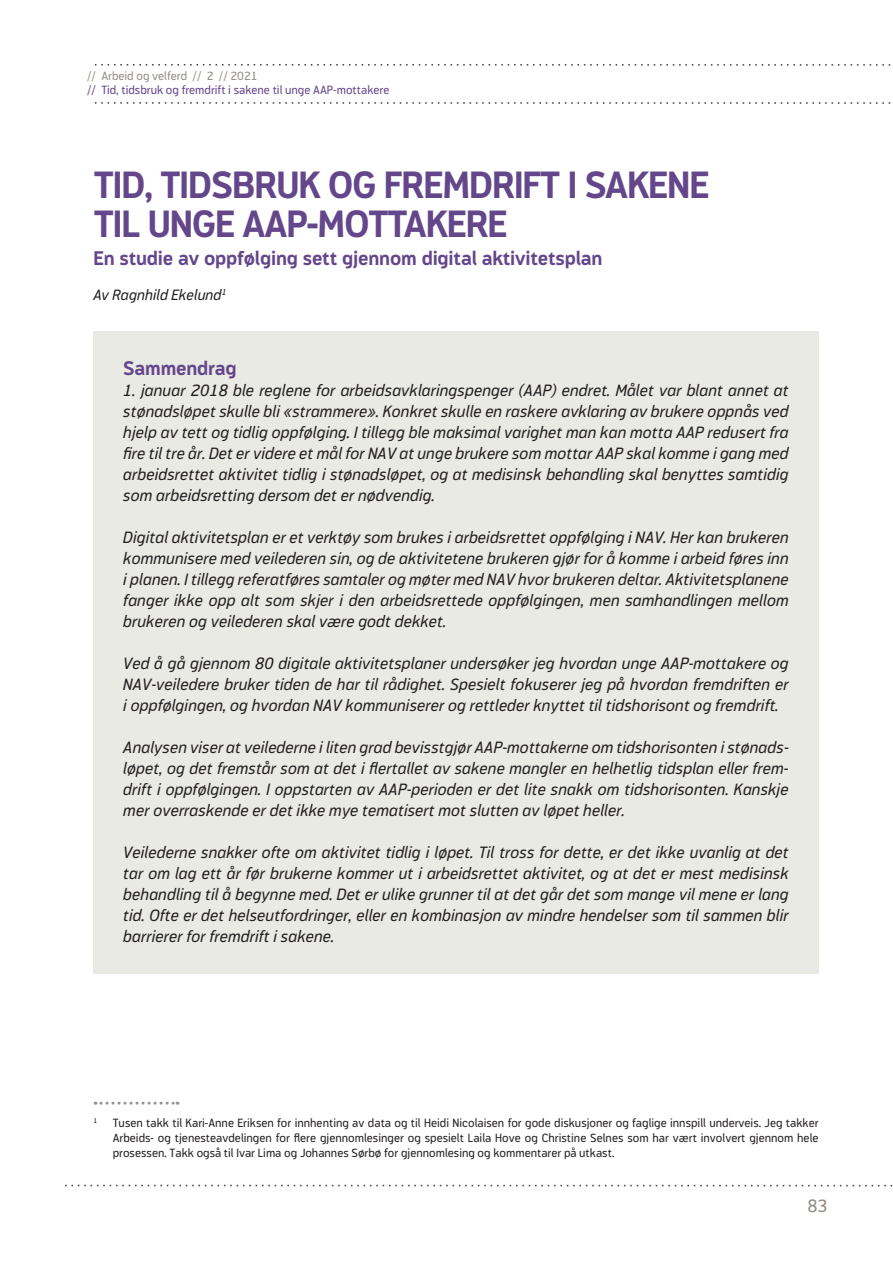
<style>
.page{position:relative;width:893px;height:1263px;background:#fff}
.page>*{position:absolute;margin:0;border:0;box-sizing:border-box;transform-origin:0 0}
.t1{font:700 37.5px/39px "Modus";letter-spacing:-.025em;color:#64468b}
.t2{font:700 19.5px "Modus";letter-spacing:-.01em;color:#64468b}
.t3{font:18px "Modus";color:#948d87}
.t4{font:italic 16.5px/21px "Modus";color:#231f20;text-align:justify}
.t5{font:italic 15px "Modus";color:#231f20}
.t6{font:12px/15px "Modus";color:#231f20;text-align:justify}
.t7{font:12px "Modus";color:#64468b}
.t8{font:12px "Modus";color:#948d87}
.t9{font:7.05px "Modus";color:#231f20}
</style>
<div class="page">
<svg style="left:94px;top:64px;width:797px;height:2px"></svg>
<svg style="left:94px;top:102px;width:797px;height:2px"></svg>
<svg style="left:65px;top:1185px;width:828px;height:1px"></svg>
<div style="left:94px;top:332px;width:725px;height:642px;background:#e9eae4"></div>
<svg style="left:95px;top:1102px;width:83px;height:3px"></svg>
<p class="t8" style="left:87px;top:69px;width:172px">// Arbeid og velferd // 2 // 2021</p>
<p class="t7" style="left:87px;top:83px;width:304px">// Tid, tidsbruk og fremdrift i sakene til unge AAP-mottakere</p>
<h1 class="t1" style="left:94px;top:165px;width:617px">TID, TIDSBRUK OG FREMDRIFT I SAKENE<br>TIL UNGE AAP-MOTTAKERE</h1>
<p class="t2" style="left:94px;top:247px;width:511px">En studie av oppfølging sett gjennom digital aktivitetsplan</p>
<p class="t5" style="left:94px;top:286px;width:135px">Av Ragnhild Ekelund<sup>1</sup></p>
<p class="t2" style="left:123px;top:357px;width:115px">Sammendrag</p>
<p class="t4" style="left:123px;top:380px;width:667px">1. januar 2018 ble reglene for arbeidsavklaringspenger (AAP) endret. Målet var blant annet at stønadsløpet skulle bli «strammere». Konkret skulle en raskere avklaring av brukere oppnås ved hjelp av tett og tidlig oppfølging. I tillegg ble maksimal varighet man kan motta AAP redusert fra fire til tre år. Det er videre et mål for NAV at unge brukere som mottar AAP skal komme i gang med arbeidsrettet aktivitet tidlig i stønadsløpet, og at medisinsk behandling skal benyttes samtidig som arbeidsretting dersom det er nødvendig.</p>
<p class="t4" style="left:123px;top:527px;width:667px">Digital aktivitetsplan er et verktøy som brukes i arbeidsrettet oppfølging i NAV. Her kan brukeren kommunisere med veilederen sin, og de aktivitetene brukeren gjør for å komme i arbeid føres inn i planen. I tillegg referatføres samtaler og møter med NAV hvor brukeren deltar. Aktivitetsplanene fanger ikke opp alt som skjer i den arbeidsrettede oppfølgingen, men samhandlingen mellom brukeren og veilederen skal være godt dekket.</p>
<p class="t4" style="left:123px;top:653px;width:667px">Ved å gå gjennom 80 digitale aktivitetsplaner undersøker jeg hvordan unge AAP-mottakere og NAV-veiledere bruker tiden de har til rådighet. Spesielt fokuserer jeg på hvordan fremdriften er i oppfølgingen, og hvordan NAV kommuniserer og rettleder knyttet til tidshorisont og fremdrift.</p>
<p class="t4" style="left:123px;top:737px;width:667px">Analysen viser at veilederne i liten grad bevisstgjør AAP-mottakerne om tidshorisonten i stønads&shy;løpet, og det fremstår som at det i flertallet av sakene mangler en helhetlig tidsplan eller frem&shy;drift i oppfølgingen. I oppstarten av AAP-perioden er det lite snakk om tidshorisonten. Kanskje mer overraskende er det ikke mye tematisert mot slutten av løpet heller.</p>
<p class="t4" style="left:123px;top:842px;width:667px">Veilederne snakker ofte om aktivitet tidlig i løpet. Til tross for dette, er det ikke uvanlig at det tar om lag ett år før brukerne kommer ut i arbeidsrettet aktivitet, og at det er mest medisinsk behandling til å begynne med. Det er ulike grunner til at det går det som mange vil mene er lang tid. Ofte er det helseutfordringer, eller en kombinasjon av mindre hendelser som til sammen blir barrierer for fremdrift i sakene.</p>
<p class="t9" style="left:94px;top:1116px;width:5px">1</p>
<p class="t6" style="left:113px;top:1115px;width:707px">Tusen takk til Kari-Anne Eriksen for innhenting av data og til Heidi Nicolaisen for gode diskusjoner og faglige innspill underveis. Jeg takker Arbeids- og tjenesteavdelingen for flere gjennomlesinger og spesielt Laila Hove og Christine Selnes som har vært involvert gjennom hele prosessen. Takk også til Ivar Lima og Johannes Sørbø for gjennomlesing og kommentarer på utkast.</p>
<p class="t3" style="left:807px;top:1195px;width:22px">83</p>
</div>
